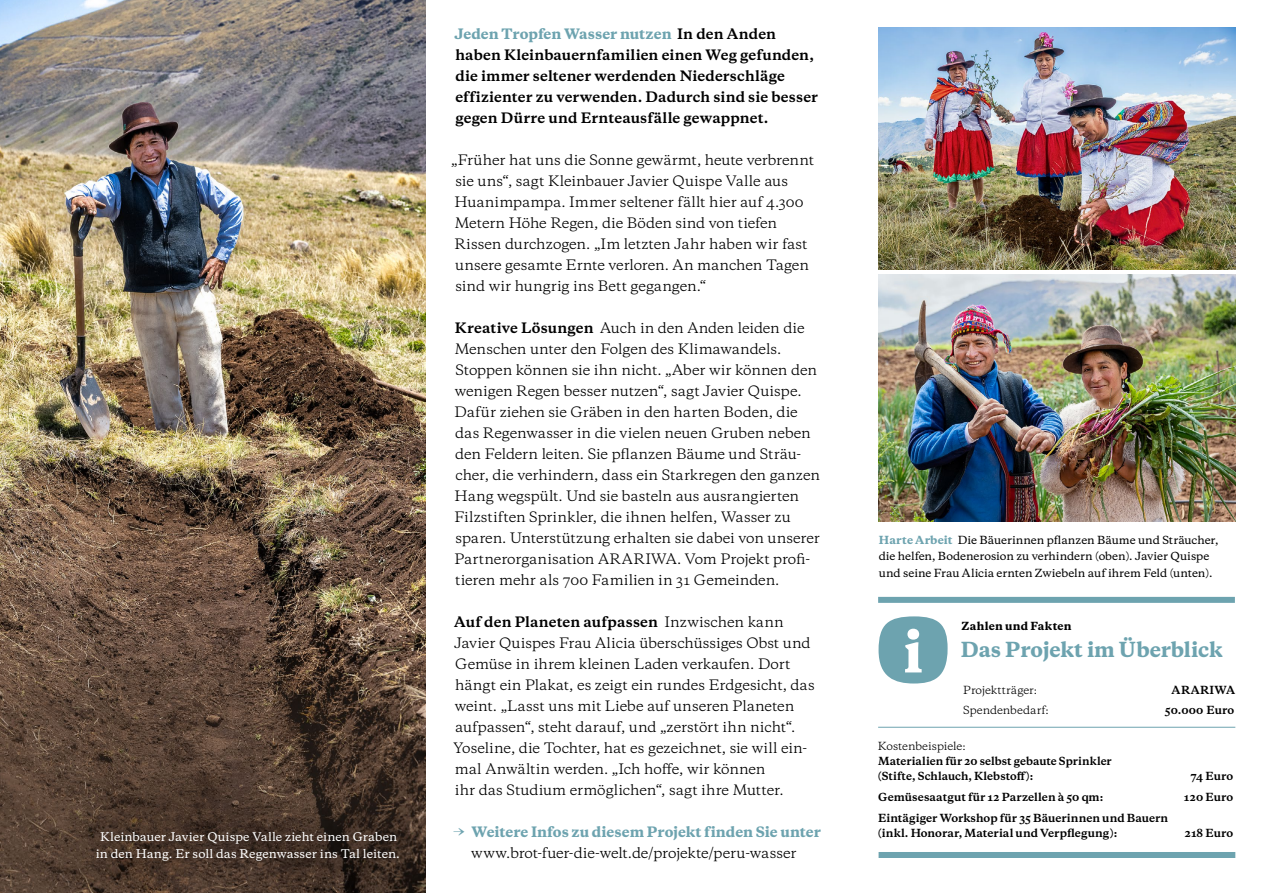
<style>
.page{position:relative;width:1263px;height:893px;background:#fff}
.page>*{position:absolute;margin:0;border:0;box-sizing:border-box;transform-origin:0 0}
.t1{font:800 19.5px "Galaxie Copernicus";color:#6da3af}
.t2{font:13.5px/21px "Galaxie Copernicus";letter-spacing:-.005em;color:#000}
.t3{font:700 13.5px/21px "Galaxie Copernicus";letter-spacing:.01em;color:#000}
.t4{font:800 13.5px "Galaxie Copernicus";color:#6da3af}
.t5{font:500 11.25px/16.5px "Galaxie Copernicus";color:#fff;text-align:center}
.t6{font:700 10.5px/15px "Galaxie Copernicus";letter-spacing:.005em;color:#000}
.t7{font:500 10.5px/16.5px "Galaxie Copernicus";letter-spacing:-.005em;color:#000}
.t8{font:10.5px "Galaxie Copernicus";color:#000}
.t9{font:800 10.5px "Galaxie Copernicus";letter-spacing:.02em;color:#000}
.t10{font:700 10.5px "Galaxie Copernicus";letter-spacing:.035em;color:#000}
.s1{font-weight:800;color:#6da3af}
.s2{font-weight:700}
</style>
<div class="page">
<img style="left:878px;top:28px;width:357px;height:242px">
<img style="left:0;top:0;width:425px;height:893px">
<img style="left:878px;top:274px;width:357px;height:248px">
<div style="left:878px;top:852px;width:357px;height:6px;background:#6da3af"></div>
<div style="left:878px;top:597px;width:357px;height:6px;background:#6da3af"></div>
<svg style="left:878px;top:616px;width:69px;height:67px"></svg>
<hr style="left:878px;top:727px;width:357px;height:1px;background:#6da3af">
<p class="t5" style="left:96px;top:829px;width:306px">Kleinbauer Javier Quispe Valle zieht einen Graben in den Hang. Er soll das Regenwasser ins Tal leiten.</p>
<p class="t3" style="left:454px;top:23px;width:365px"><span class="s1">Jeden Tropfen Wasser nutzen</span> In den Anden haben Kleinbauernfamilien einen Weg gefunden, die immer seltener werdenden Niederschläge effizienter zu verwenden. Dadurch sind sie besser gegen Dürre und Ernteausfälle gewappnet.</p>
<p class="t2" style="left:451px;top:149px;width:364px">„Früher hat uns die Sonne gewärmt, heute verbrennt sie uns“, sagt Kleinbauer Javier Quispe Valle aus Huanimpampa. Immer seltener fällt hier auf 4.300<br>Metern Höhe Regen, die Böden sind von tiefen Rissen durchzogen. „Im letzten Jahr haben wir fast unsere gesamte Ernte verloren. An manchen Tagen sind wir hungrig ins Bett gegangen.“</p>
<p class="t2" style="left:454px;top:317px;width:367px"><span class="s2">Kreative Lösungen</span> Auch in den Anden leiden die Menschen unter den Folgen des Klimawandels.<br>Stoppen können sie ihn nicht. „Aber wir können den wenigen Regen besser nutzen“, sagt Javier Quispe.<br>Dafür ziehen sie Gräben in den harten Boden, die das Regenwasser in die vielen neuen Gruben neben den Feldern leiten. Sie pflanzen Bäume und Sträu&shy;cher, die verhindern, dass ein Starkregen den ganzen Hang wegspült. Und sie basteln aus ausrangierten Filzstiften Sprinkler, die ihnen helfen, Wasser zu sparen. Unterstützung erhalten sie dabei von unserer Partnerorganisation ARARIWA. Vom Projekt profi&shy;tieren mehr als 700 Familien in 31 Gemeinden.</p>
<p class="t2" style="left:453px;top:612px;width:363px"><span class="s2">Auf den Planeten aufpassen</span> Inzwischen kann Javier Quispes Frau Alicia überschüssiges Obst und Gemüse in ihrem kleinen Laden verkaufen. Dort hängt ein Plakat, es zeigt ein rundes Erdgesicht, das weint. „Lasst uns mit Liebe auf unseren Planeten aufpassen“, steht darauf, und „zerstört ihn nicht“.<br>Yoseline, die Tochter, hat es gezeichnet, sie will ein&shy;mal Anwältin werden. „Ich hoffe, wir können<br>ihr das Studium ermöglichen“, sagt ihre Mutter.</p>
<p class="t4" style="left:453px;top:823px;width:369px">→ Weitere Infos zu diesem Projekt finden Sie unter</p>
<p class="t2" style="left:471px;top:843px;width:327px">www.brot-fuer-die-welt.de/projekte/peru-wasser</p>
<p class="t7" style="left:879px;top:531px;width:341px"><span class="s1">Harte Arbeit</span> Die Bäuerinnen pflanzen Bäume und Sträucher, die helfen, Bodenerosion zu verhindern (oben). Javier Quispe und seine Frau Alicia ernten Zwiebeln auf ihrem Feld (unten).</p>
<p class="t9" style="left:962px;top:619px;width:111px">Zahlen und Fakten</p>
<h1 class="t1" style="left:961px;top:636px;width:263px">Das Projekt im Überblick</h1>
<p class="t8" style="left:963px;top:683px;width:75px">Projektträger:</p>
<p class="t10" style="left:1171px;top:683px;width:65px">ARARIWA</p>
<p class="t8" style="left:963px;top:702px;width:87px">Spendenbedarf:</p>
<p class="t6" style="left:1165px;top:702px;width:71px">50.000 Euro</p>
<p class="t8" style="left:878px;top:738px;width:90px">Kostenbeispiele:</p>
<p class="t6" style="left:878px;top:753px;width:235px">Materialien für 20 selbst gebaute Sprinkler (Stifte, Schlauch, Klebstoff):</p>
<p class="t6" style="left:1190px;top:768px;width:44px">74 Euro</p>
<p class="t6" style="left:878px;top:789px;width:226px">Gemüsesaatgut für 12 Parzellen à 50 qm:</p>
<p class="t6" style="left:1184px;top:789px;width:51px">120 Euro</p>
<p class="t6" style="left:878px;top:810px;width:292px">Eintägiger Workshop für 35 Bäuerinnen und Bauern (inkl. Honorar, Material und Verpflegung):</p>
<p class="t6" style="left:1185px;top:825px;width:50px">218 Euro</p>
</div>
